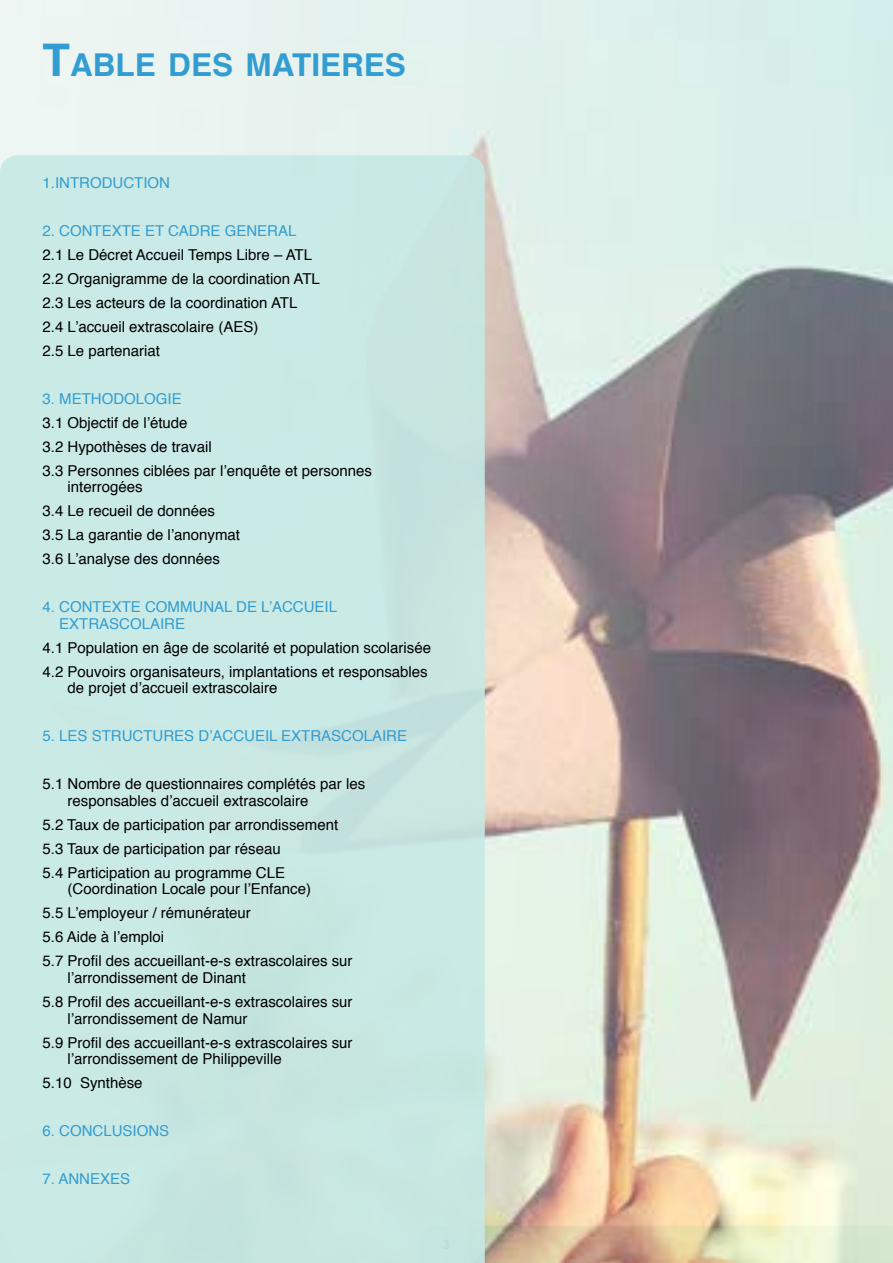
<style>
.page{position:relative;width:893px;height:1263px;background:#fff}
.page>*{position:absolute;margin:0;border:0;box-sizing:border-box;transform-origin:0 0}
.t1{font:700 31.5px "Helvetica";color:#339dd1}
.t2{font:15px/24px "Helvetica";color:#000}
.t3{font:15px/16.5px "Helvetica";color:#339dd1}
.s1{font-size:45px}
</style>
<div class="page">
<img style="left:0;top:0;width:893px;height:1263px">
<div style="left:0;top:155px;width:485px;height:1108px;background:#c9eae5"></div>
<h1 class="t1" style="left:43px;top:40px;width:365px"><span class="s1">T</span>ABLE DES MATIERES</h1>
<p class="t3" style="left:43px;top:175px;width:129px">1.INTRODUCTION</p>
<p class="t3" style="left:43px;top:223px;width:255px">2. CONTEXTE ET CADRE GENERAL</p>
<p class="t2" style="left:43px;top:243px;width:279px">2.1 Le Décret Accueil Temps Libre – ATL 2.2 Organigramme de la coordination ATL 2.3 Les acteurs de la coordination ATL 2.4 L’accueil extrascolaire (AES)<br>2.5 Le partenariat</p>
<p class="t3" style="left:43px;top:391px;width:141px">3. METHODOLOGIE</p>
<p class="t2" style="left:43px;top:411px;width:331px">3.1 Objectif de l’étude<br>3.2 Hypothèses de travail<br>3.3 Personnes ciblées par l’enquête et personnes</p>
<p class="t2" style="left:43px;top:476px;width:199px;text-indent:25px">interrogées<br>3.4 Le recueil de données<br>3.5 La garantie de l’anonymat<br>3.6 L’analyse des données</p>
<p class="t3" style="left:59px;top:599px;width:279px;text-indent:-17px">4. CONTEXTE COMMUNAL DE L’ACCUEIL<br>EXTRASCOLAIRE</p>
<p class="t2" style="left:43px;top:636px;width:390px">4.1 Population en âge de scolarité et population scolarisée<br>4.2 Pouvoirs organisateurs, implantations et responsables</p>
<p class="t2" style="left:68px;top:677px;width:212px">de projet d’accueil extrascolaire</p>
<p class="t3" style="left:43px;top:728px;width:366px">5. LES STRUCTURES D’ACCUEIL EXTRASCOLAIRE</p>
<p class="t2" style="left:68px;top:776px;width:299px;line-height:16.5px;text-indent:-25px">5.1 Nombre de questionnaires complétés par les responsables d’accueil extrascolaire</p>
<p class="t2" style="left:43px;top:813px;width:297px">5.2 Taux de participation par arrondissement<br>5.3 Taux de participation par réseau<br>5.4 Participation au programme CLE</p>
<p class="t2" style="left:43px;top:878px;width:312px;text-indent:25px">(Coordination Locale pour l’Enfance)<br>5.5 L’employeur / rémunérateur<br>5.6 Aide à l’emploi<br>5.7 Profil des accueillant-e-s extrascolaires sur</p>
<p class="t2" style="left:43px;top:966px;width:312px;text-indent:25px">l’arrondissement de Dinant<br>5.8 Profil des accueillant-e-s extrascolaires sur</p>
<p class="t2" style="left:43px;top:1007px;width:312px;text-indent:25px">l’arrondissement de Namur<br>5.9 Profil des accueillant-e-s extrascolaires sur</p>
<p class="t2" style="left:43px;top:1047px;width:241px;text-indent:25px">l’arrondissement de Philippeville<br>5.10 Synthèse</p>
<p class="t3" style="left:43px;top:1123px;width:128px">6. CONCLUSIONS</p>
<p class="t3" style="left:43px;top:1171px;width:89px">7. ANNEXES</p>
</div>
